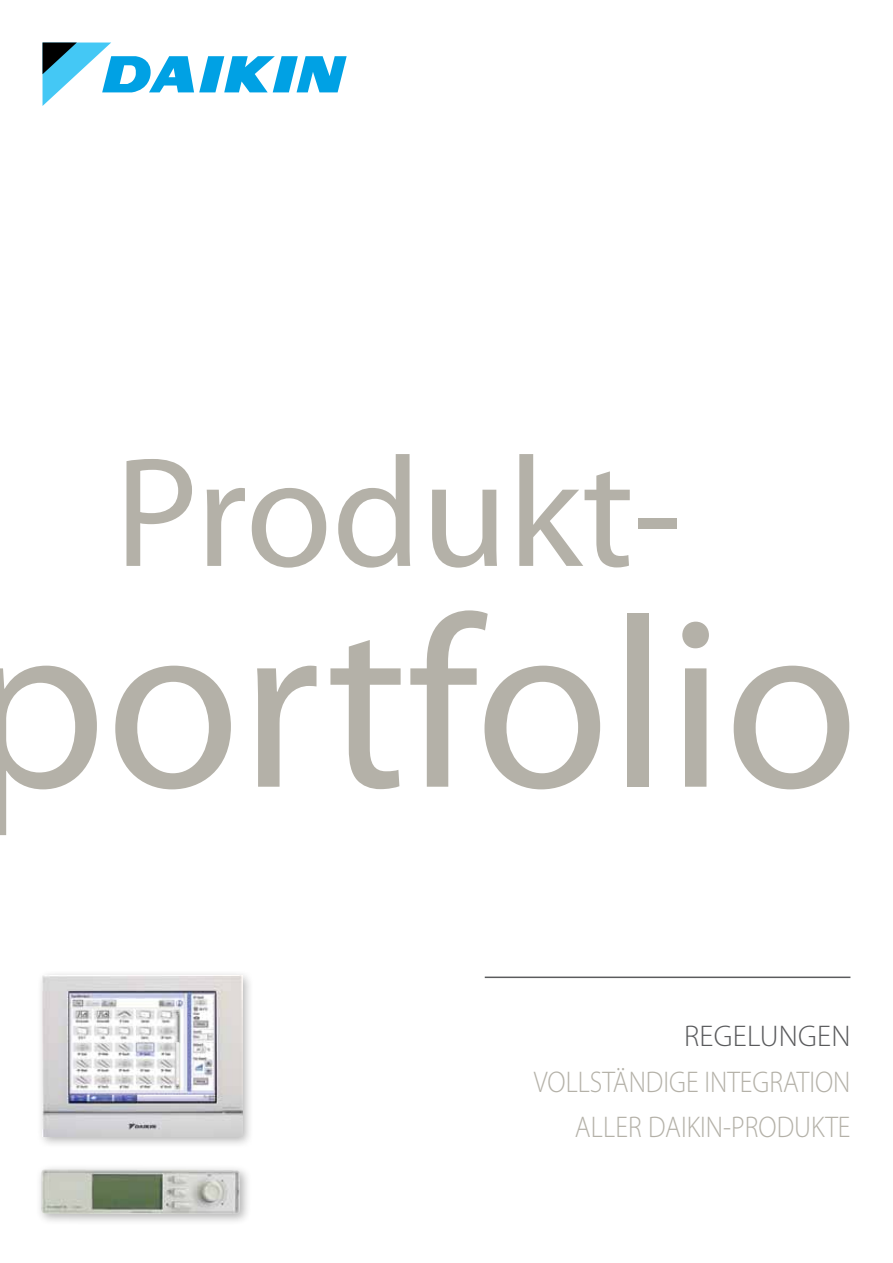
<style>
.page{position:relative;width:893px;height:1263px;background:#fff}
.page>*{position:absolute;margin:0;border:0;box-sizing:border-box;transform-origin:0 0}
.t1{font:244.5px "Myriad Pro";color:#b4b1a8}
.t2{font:157.5px "Myriad Pro";color:#b4b1a8}
.t3{font:300 30px/45px "Myriad Pro";color:#b4b1a8;text-align:right;scale:.9 1}
.t4{font:300 30px "Myriad Pro";letter-spacing:.01em;color:#5a5b5d}
</style>
<div class="page">
<svg style="left:43px;top:43px;width:304px;height:63px"></svg>
<hr style="left:485px;top:976px;width:365px;height:2px;background:#5a5b5d">
<div style="left:35px;top:1163px;width:217px;height:63px;background:#000;opacity:.3"></div>
<img style="left:40px;top:1169px;width:200px;height:45px">
<div style="left:36px;top:969px;width:218px;height:179px;background:#000;opacity:.3"></div>
<img style="left:43px;top:976px;width:199px;height:160px">
<h2 class="t2" style="left:115px;top:427px;width:568px">Produkt-</h2>
<h1 class="t1" style="left:-33px;top:571px;width:893px">portfolio</h1>
<p class="t4" style="left:684px;top:1019px;width:168px">REGELUNGEN</p>
<p class="t3" style="left:534px;top:1060px;width:353px">VOLLSTÄNDIGE INTEGRATION<br>ALLER DAIKIN-PRODUKTE</p>
</div>
